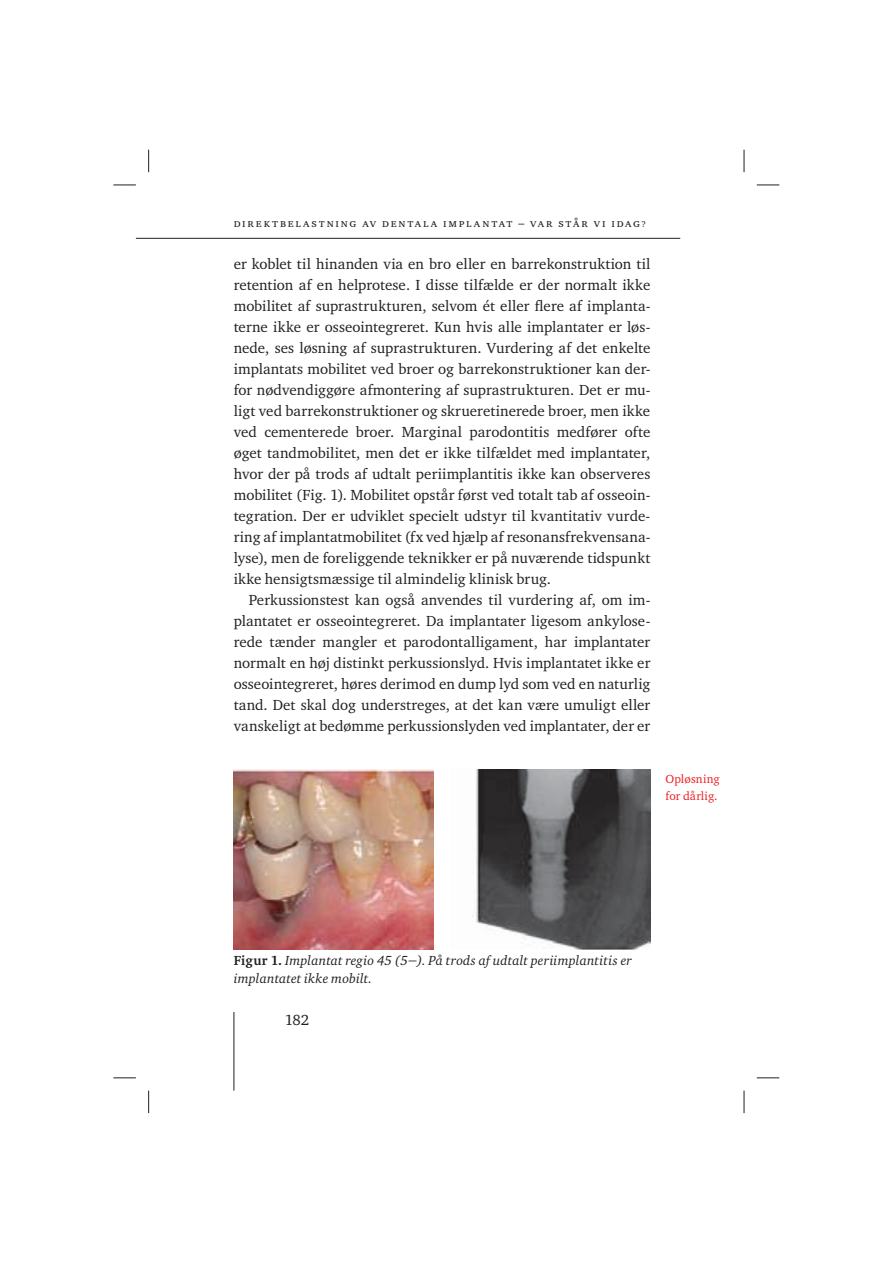
<style>
.page{position:relative;width:893px;height:1263px;background:#fff}
.page>*{position:absolute;margin:0;border:0;box-sizing:border-box;transform-origin:0 0}
.t1{font:15px/21px "Charter ITC";letter-spacing:.005em;color:#231f20;text-align:justify}
.t2{font:italic 13.5px/18px "Charter ITC";letter-spacing:.01em;color:#231f20}
.t3{font:12px "Charter ITC Regu SC";letter-spacing:.145em;color:#231f20}
.t4{font:12px/16.5px "Charter ITC";letter-spacing:.01em;color:#ed2024}
.s1{font-weight:700;font-style:normal}
</style>
<div class="page">
<hr style="left:136px;top:238px;width:544px;height:1px;background:#231f20">
<hr style="left:234px;top:1012px;width:1px;height:79px;background:#231f20">
<img style="left:234px;top:770px;width:200px;height:179px">
<img style="left:472px;top:770px;width:178px;height:179px">
<svg style="left:113px;top:185px;width:23px;height:1px"></svg>
<svg style="left:757px;top:185px;width:22px;height:1px"></svg>
<svg style="left:113px;top:1078px;width:23px;height:1px"></svg>
<svg style="left:757px;top:1078px;width:22px;height:1px"></svg>
<svg style="left:148px;top:150px;width:1px;height:22px"></svg>
<svg style="left:148px;top:1091px;width:1px;height:22px"></svg>
<svg style="left:744px;top:150px;width:1px;height:22px"></svg>
<svg style="left:744px;top:1091px;width:1px;height:22px"></svg>
<p class="t3" style="left:234px;top:216px;width:414px">direktbelastning av dentala implantat – var står vi idag?</p>
<p class="t1" style="left:234px;top:254px;width:418px">er koblet til hinanden via en bro eller en barrekonstruktion til retention af en helprotese. I disse tilfælde er der normalt ikke mobilitet af suprastrukturen, selvom ét eller flere af implanta&shy;terne ikke er osseointegreret. Kun hvis alle implantater er løs&shy;nede, ses løsning af suprastrukturen. Vurdering af det enkelte implantats mobilitet ved broer og barrekonstruktioner kan der&shy;for nødvendiggøre afmontering af suprastrukturen. Det er mu&shy;ligt ved barrekonstruktioner og skrueretinerede broer, men ikke ved cementerede broer. Marginal parodontitis medfører ofte øget tandmobilitet, men det er ikke tilfældet med implantater, hvor der på trods af udtalt periimplantitis ikke kan observeres mobilitet (Fig. 1). Mobilitet opstår først ved totalt tab af osseoin&shy;tegration. Der er udviklet specielt udstyr til kvantitativ vurde&shy;ring af implantatmobilitet (fx ved hjælp af resonansfrekvensana&shy;lyse), men de foreliggende teknikker er på nuværende tidspunkt ikke hensigtsmæssige til almindelig klinisk brug.</p>
<p class="t1" style="left:234px;top:590px;width:418px;text-indent:15px">Perkussionstest kan også anvendes til vurdering af, om im&shy;plantatet er osseointegreret. Da implantater ligesom ankylose&shy;rede tænder mangler et parodontalligament, har implantater normalt en høj distinkt perkussionslyd. Hvis implantatet ikke er osseointegreret, høres derimod en dump lyd som ved en naturlig tand. Det skal dog understreges, at det kan være umuligt eller vanskeligt at bedømme perkussionslyden ved implantater, der er</p>
<p class="t4" style="left:665px;top:772px;width:56px">Opløsning for dårlig.</p>
<p class="t2" style="left:234px;top:952px;width:400px"><span class="s1">Figur 1.</span> Implantat regio 45 (5−). På trods af udtalt periimplantitis er implantatet ikke mobilt.</p>
<p class="t1" style="left:285px;top:1010px;width:26px">182</p>
</div>
